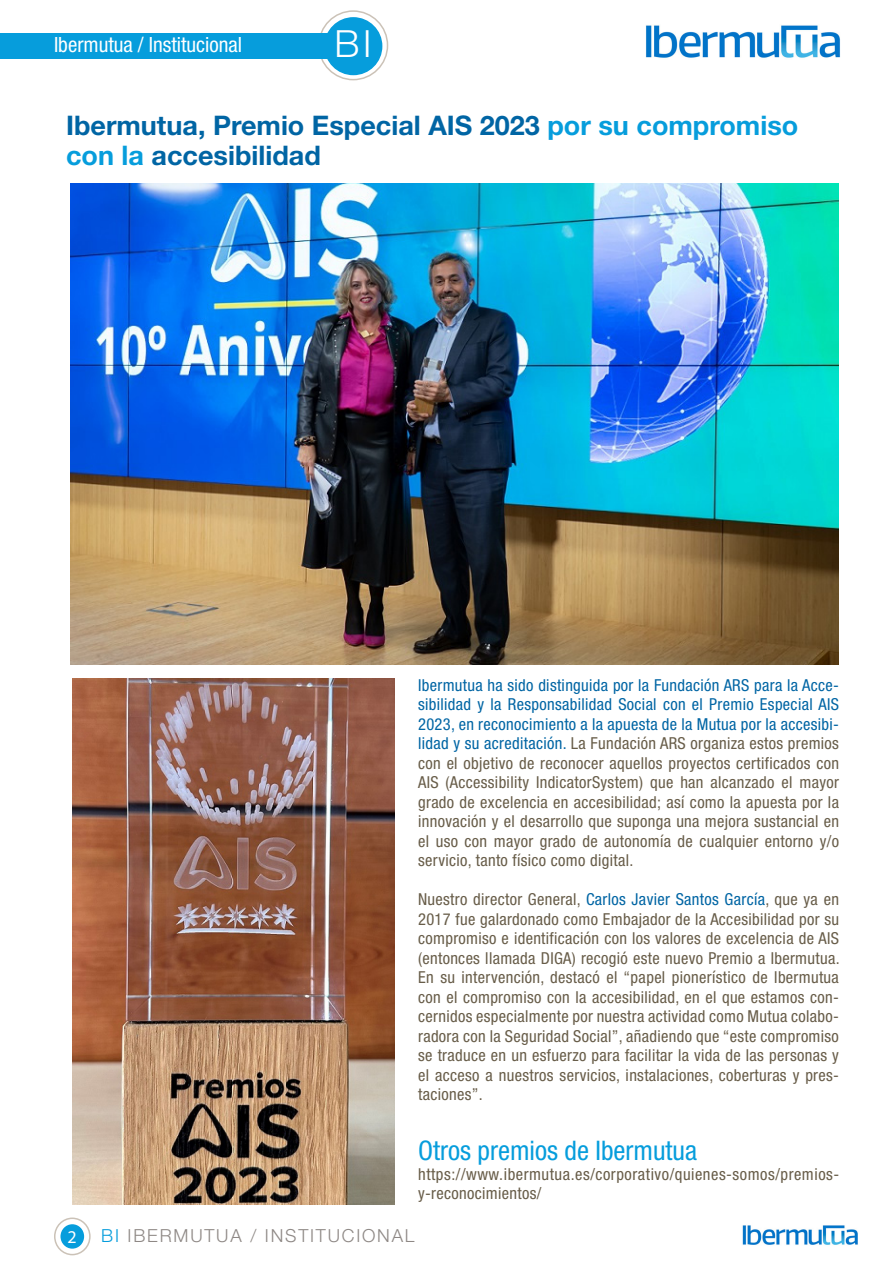
<style>
.page{position:relative;width:893px;height:1263px;background:#fff}
.page>*{position:absolute;margin:0;border:0;box-sizing:border-box;transform-origin:0 0}
.t1{font:300 37.5px "Helvetica Neue LT Std";color:#fff}
.t2{font:700 27px/30px "Helvetica Neue LT Std";color:#0065a4}
.t3{font:condensed 27px "Helvetica Neue LT Std";color:#069ddc}
.t4{font:condensed 21px "Helvetica Neue LT Std";color:#fff}
.t5{font:300 18px "Helvetica Neue LT Std";letter-spacing:.1em;color:#8e8885}
.t6{font:18px "Myriad Pro";color:#fff}
.t7{font:condensed 16.5px/19.5px "Helvetica Neue LT Std";letter-spacing:.02em;color:#685d49;text-align:justify}
.s1{color:#069ddc}
.s2{color:#0065a4}
</style>
<div class="page">
<svg style="left:55px;top:1218px;width:35px;height:36px"></svg>
<div style="left:54px;top:1217px;width:37px;height:38px;border:2px solid #cbc2b7;border-radius:50%"></div>
<div style="left:61px;top:1225px;width:22px;height:23px;background:#069ddc;border-radius:50%"></div>
<div style="left:61px;top:1224px;width:23px;height:24px;border:2px solid #069ddc;border-radius:50%"></div>
<svg style="left:319px;top:11px;width:68px;height:69px"></svg>
<div style="left:318px;top:10px;width:70px;height:70px;border:2px solid #cbc2b7;border-radius:50%"></div>
<div style="left:325px;top:18px;width:57px;height:56px;background:#069ddc;border-radius:50%"></div>
<div style="left:324px;top:17px;width:58px;height:58px;border:2px solid #069ddc;border-radius:50%"></div>
<div style="left:0;top:33px;width:331px;height:26px;background:#069ddc"></div>
<img style="left:646px;top:25px;width:195px;height:33px">
<img style="left:742px;top:1225px;width:116px;height:20px">
<img style="left:72px;top:679px;width:322px;height:525px">
<img style="left:70px;top:184px;width:769px;height:481px">
<p class="t4" style="left:54px;top:32px;width:190px">Ibermutua / Institucional</p>
<p class="t1" style="left:334px;top:21px;width:39px">BI</p>
<p class="t2" style="left:66px;top:110px;width:734px">Ibermutua, Premio Especial AIS 2023 <span class="s1">por su compromiso con la</span> accesibilidad</p>
<p class="t7" style="left:418px;top:675px;width:422px"><span class="s2">Ibermutua ha sido distinguida por la Fundación ARS para la Acce&shy;sibilidad y la Responsabilidad Social con el Premio Especial AIS 2023, en reconocimiento a la apuesta de la Mutua por la accesibi&shy;lidad y su acreditación.</span> La Fundación ARS organiza estos premios con el objetivo de reconocer aquellos proyectos certificados con AIS (Accessibility IndicatorSystem) que han alcanzado el mayor grado de excelencia en accesibilidad; así como la apuesta por la innovación y el desarrollo que suponga una mejora sustancial en el uso con mayor grado de autonomía de cualquier entorno y/o servicio, tanto físico como digital.</p>
<p class="t7" style="left:418px;top:889px;width:423px">Nuestro director General, <span class="s2">Carlos Javier Santos García</span>, que ya en 2017 fue galardonado como Embajador de la Accesibilidad por su compromiso e identificación con los valores de excelencia de AIS (entonces llamada DIGA) recogió este nuevo Premio a Ibermutua.<br>En su intervención, destacó el “papel pionerístico de Ibermutua con el compromiso con la accesibilidad, en el que estamos con&shy;cernidos especialmente por nuestra actividad como Mutua colabo&shy;radora con la Seguridad Social”, añadiendo que “este compromiso se traduce en un esfuerzo para facilitar la vida de las personas y el acceso a nuestros servicios, instalaciones, coberturas y pres&shy;taciones”.</p>
<p class="t3" style="left:418px;top:1135px;width:280px">Otros premios de Ibermutua</p>
<p class="t7" style="left:418px;top:1164px;width:423px">https://www.ibermutua.es/corporativo/quienes-somos/premios&shy;y-reconocimientos/</p>
<p class="t6" style="left:67px;top:1226px;width:11px">2</p>
<p class="t5" style="left:101px;top:1225px;width:315px"><span class="s1">BI</span> IBERMUTUA / INSTITUCIONAL</p>
</div>
